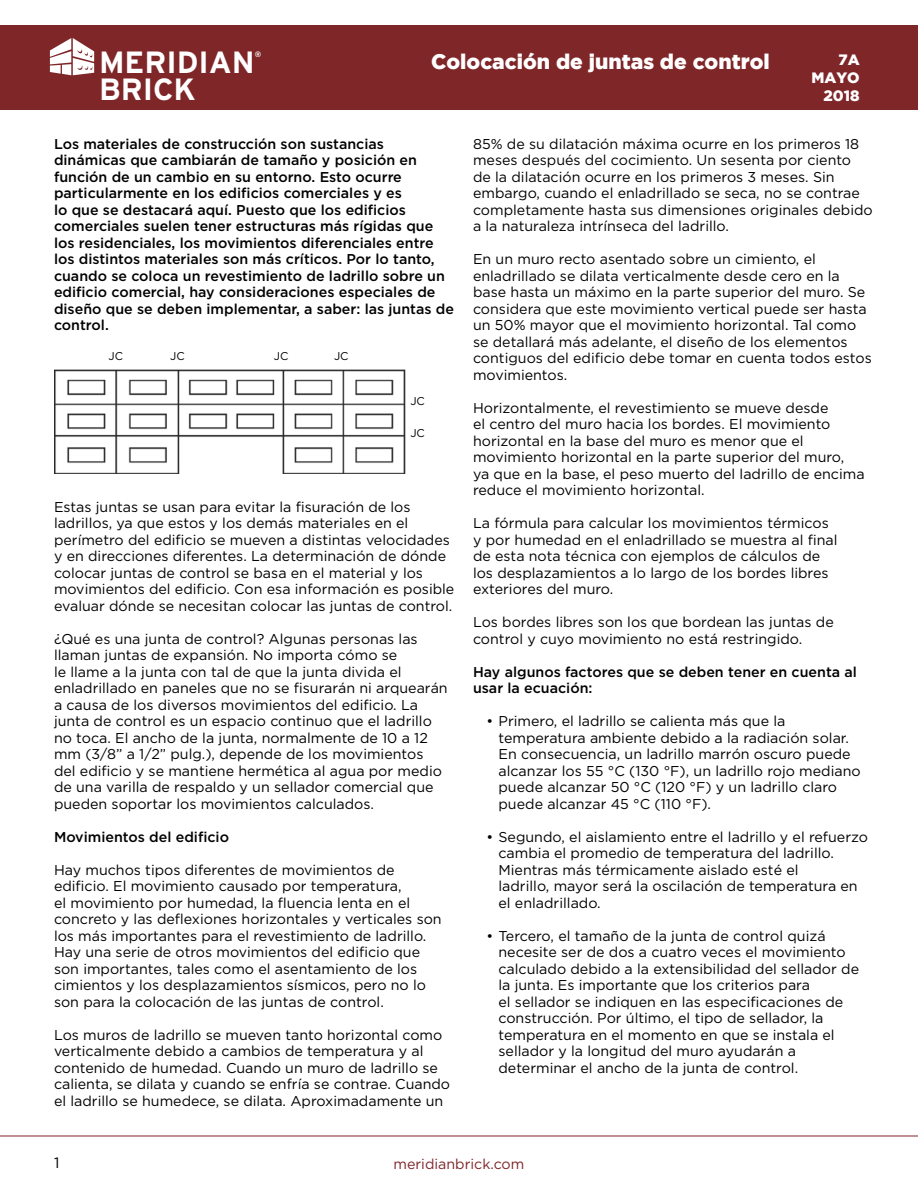
<style>
.page{position:relative;width:918px;height:1188px;background:#fff}
.page>*{position:absolute;margin:0;border:0;box-sizing:border-box;transform-origin:0 0}
.t1{font:700 30.6px "Interstate";color:#fff}
.t2{font:900 21px "Gotham";color:#fff}
.t3{font:900 15px/18px "Gotham";color:#fff;text-align:right}
.t4{font:15px "Gotham";color:#000}
.t5{font:14.25px/16.5px "Gotham";color:#000}
.t6{font:500 14.25px/16.5px "Gotham";color:#000}
.t7{font:14.25px "Gotham";color:#7f2629}
.t8{font:11.25px "Gotham";color:#000}
.t9{font:700 7.8px "Interstate";color:#fff}
</style>
<div class="page">
<hr style="left:0;top:1136px;width:918px;height:1px;background:#7f2629">
<img style="left:54px;top:369px;width:352px;height:104px">
<div style="left:0;top:25px;width:918px;height:85px;background:#7f2629"></div>
<svg style="left:50px;top:38px;width:44px;height:37px"></svg>
<h1 class="t1" style="left:99px;top:45px;width:157px">MERIDIAN</h1>
<p class="t9" style="left:255px;top:50px;width:8px">®</p>
<h1 class="t1" style="left:99px;top:72px;width:98px">BRICK</h1>
<h2 class="t2" style="left:431px;top:50px;width:340px">Colocación de juntas de control</h2>
<p class="t3" style="left:811px;top:50px;width:50px">7A<br>MAYO<br>2018</p>
<p class="t6" style="left:54px;top:135px;width:402px">Los materiales de construcción son sustancias dinámicas que cambiarán de tamaño y posición en función de un cambio en su entorno. Esto ocurre particularmente en los edificios comerciales y es<br>lo que se destacará aquí. Puesto que los edificios comerciales suelen tener estructuras más rígidas que los residenciales, los movimientos diferenciales entre los distintos materiales son más críticos. Por lo tanto, cuando se coloca un revestimiento de ladrillo sobre un edificio comercial, hay consideraciones especiales de diseño que se deben implementar, a saber: las juntas de control.</p>
<p class="t8" style="left:109px;top:350px;width:16px">JC</p>
<p class="t8" style="left:170px;top:350px;width:16px">JC</p>
<p class="t8" style="left:274px;top:350px;width:16px">JC</p>
<p class="t8" style="left:334px;top:350px;width:16px">JC</p>
<p class="t8" style="left:410px;top:394px;width:16px">JC</p>
<p class="t8" style="left:410px;top:427px;width:16px">JC</p>
<p class="t5" style="left:54px;top:498px;width:402px">Estas juntas se usan para evitar la fisuración de los ladrillos, ya que estos y los demás materiales en el perímetro del edificio se mueven a distintas velocidades y en direcciones diferentes. La determinación de dónde colocar juntas de control se basa en el material y los movimientos del edificio. Con esa información es posible evaluar dónde se necesitan colocar las juntas de control.</p>
<p class="t5" style="left:54px;top:630px;width:395px">¿Qué es una junta de control? Algunas personas las llaman juntas de expansión. No importa cómo se<br>le llame a la junta con tal de que la junta divida el enladrillado en paneles que no se fisurarán ni arquearán a causa de los diversos movimientos del edificio. La junta de control es un espacio continuo que el ladrillo no toca. El ancho de la junta, normalmente de 10 a 12 mm (3/8” a 1/2” pulg.), depende de los movimientos del edificio y se mantiene hermética al agua por medio de una varilla de respaldo y un sellador comercial que pueden soportar los movimientos calculados.</p>
<p class="t6" style="left:54px;top:828px;width:177px">Movimientos del edificio</p>
<p class="t5" style="left:54px;top:861px;width:389px">Hay muchos tipos diferentes de movimientos de edificio. El movimiento causado por temperatura,<br>el movimiento por humedad, la fluencia lenta en el concreto y las deflexiones horizontales y verticales son los más importantes para el revestimiento de ladrillo.<br>Hay una serie de otros movimientos del edificio que son importantes, tales como el asentamiento de los cimientos y los desplazamientos sísmicos, pero no lo son para la colocación de las juntas de control.</p>
<p class="t5" style="left:54px;top:1026px;width:398px">Los muros de ladrillo se mueven tanto horizontal como verticalmente debido a cambios de temperatura y al contenido de humedad. Cuando un muro de ladrillo se calienta, se dilata y cuando se enfría se contrae. Cuando el ladrillo se humedece, se dilata. Aproximadamente un</p>
<p class="t5" style="left:473px;top:135px;width:401px">85% de su dilatación máxima ocurre en los primeros 18 meses después del cocimiento. Un sesenta por ciento<br>de la dilatación ocurre en los primeros 3 meses. Sin embargo, cuando el enladrillado se seca, no se contrae completamente hasta sus dimensiones originales debido a la naturaleza intrínseca del ladrillo.</p>
<p class="t5" style="left:473px;top:251px;width:400px">En un muro recto asentado sobre un cimiento, el enladrillado se dilata verticalmente desde cero en la base hasta un máximo en la parte superior del muro. Se considera que este movimiento vertical puede ser hasta un 50% mayor que el movimiento horizontal. Tal como se detallará más adelante, el diseño de los elementos contiguos del edificio debe tomar en cuenta todos estos movimientos.</p>
<p class="t5" style="left:473px;top:399px;width:393px">Horizontalmente, el revestimiento se mueve desde<br>el centro del muro hacia los bordes. El movimiento horizontal en la base del muro es menor que el movimiento horizontal en la parte superior del muro,<br>ya que en la base, el peso muerto del ladrillo de encima reduce el movimiento horizontal.</p>
<p class="t5" style="left:473px;top:515px;width:366px">La fórmula para calcular los movimientos térmicos y por humedad en el enladrillado se muestra al final de esta nota técnica con ejemplos de cálculos de los desplazamientos a lo largo de los bordes libres exteriores del muro.</p>
<p class="t5" style="left:473px;top:614px;width:362px">Los bordes libres son los que bordean las juntas de control y cuyo movimiento no está restringido.</p>
<p class="t6" style="left:473px;top:663px;width:385px">Hay algunos factores que se deben tener en cuenta al usar la ecuación:</p>
<p class="t5" style="left:499px;top:713px;width:364px;text-indent:-12px">• Primero, el ladrillo se calienta más que la temperatura ambiente debido a la radiación solar.<br>En consecuencia, un ladrillo marrón oscuro puede alcanzar los 55 °C (130 °F), un ladrillo rojo mediano puede alcanzar 50 °C (120 °F) y un ladrillo claro puede alcanzar 45 °C (110 °F).</p>
<p class="t5" style="left:499px;top:828px;width:371px;text-indent:-12px">• Segundo, el aislamiento entre el ladrillo y el refuerzo cambia el promedio de temperatura del ladrillo.<br>Mientras más térmicamente aislado esté el<br>ladrillo, mayor será la oscilación de temperatura en el enladrillado.</p>
<p class="t5" style="left:499px;top:927px;width:362px;text-indent:-12px">• Tercero, el tamaño de la junta de control quizá necesite ser de dos a cuatro veces el movimiento calculado debido a la extensibilidad del sellador de la junta. Es importante que los criterios para<br>el sellador se indiquen en las especificaciones de construcción. Por último, el tipo de sellador, la temperatura en el momento en que se instala el sellador y la longitud del muro ayudarán a determinar el ancho de la junta de control.</p>
<p class="t4" style="left:54px;top:1155px;width:7px">1</p>
<p class="t7" style="left:394px;top:1156px;width:132px">meridianbrick.com</p>
</div>
